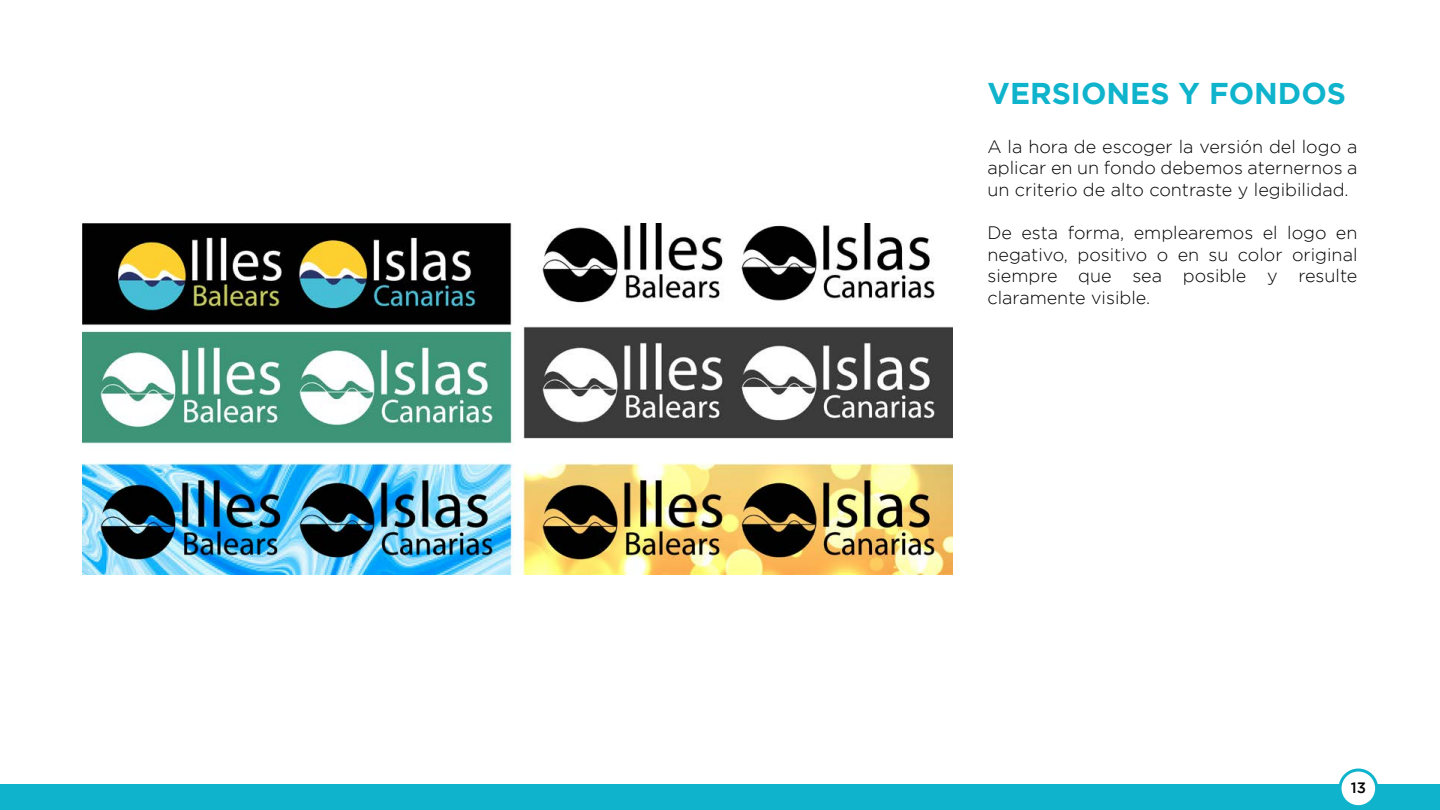
<style>
.page{position:relative;width:1440px;height:810px;background:#fff}
.page>*{position:absolute;margin:0;border:0;box-sizing:border-box;transform-origin:0 0}
.t1{font:700 30px "Gotham";color:#0fb3cc}
.t2{font:300 18px/21.6px "Gotham";color:#000;text-align:justify}
.t3{font:500 15px "Gotham";color:#000}
</style>
<div class="page">
<img style="left:82px;top:224px;width:870px;height:350px">
<div style="left:0;top:784px;width:1440px;height:26px;background:#0fb3cc"></div>
<div style="left:1340px;top:770px;width:37px;height:37px;background:#fff;border-radius:50%"></div>
<div style="left:1339px;top:769px;width:39px;height:39px;border:3px solid #0fb3cc;border-radius:50%"></div>
<h1 class="t1" style="left:987px;top:76px;width:360px">VERSIONES Y FONDOS</h1>
<p class="t2" style="left:987px;top:135px;width:372px">A la hora de escoger la versión del logo a aplicar en un fondo debemos aternernos a un criterio de alto contraste y legibilidad.</p>
<p class="t2" style="left:987px;top:222px;width:372px">De esta forma, emplearemos el logo en negativo, positivo o en su color original siempre que sea posible y resulte claramente visible.</p>
<p class="t3" style="left:1351px;top:779px;width:17px">13</p>
</div>
